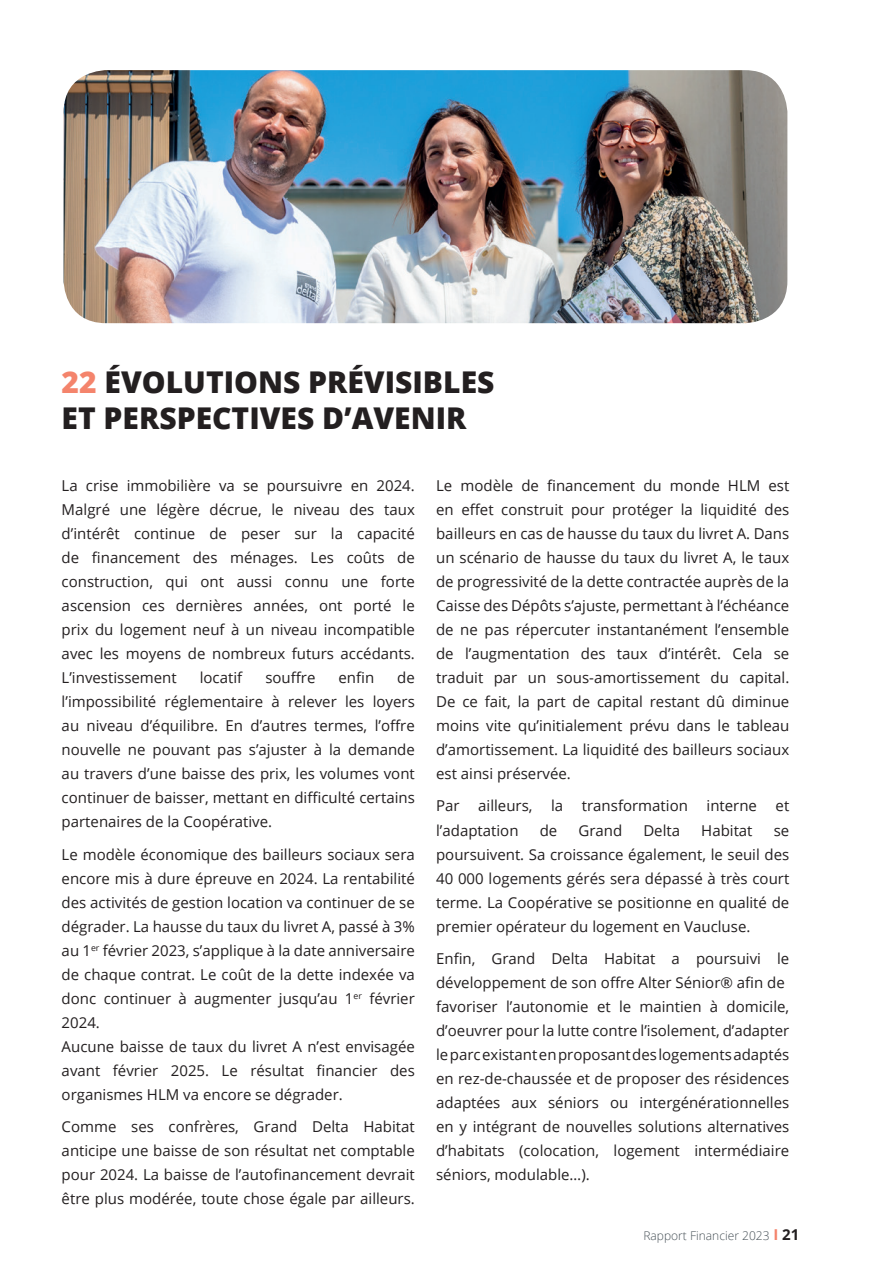
<style>
.page{position:relative;width:893px;height:1263px;background:#fff}
.page>*{position:absolute;margin:0;border:0;box-sizing:border-box;transform-origin:0 0}
.t1{font:800 30px/36px "Open Sans";color:#231f20}
.t2{font:15px/24px "Open Sans";color:#231f20;text-align:justify}
.t3{font:300 12px "Open Sans";color:#475157}
.s1{color:#f4846c}
.s2{font-weight:700;font-size:15px;color:#f4846c}
.s3{font-weight:700;font-size:15px;color:#231f20}
</style>
<div class="page">
<img style="left:64px;top:70px;width:723px;height:253px">
<h1 class="t1" style="left:62px;top:362px;width:434px"><span class="s1">22</span> ÉVOLUTIONS PRÉVISIBLES<br>ET PERSPECTIVES D’AVENIR</h1>
<p class="t2" style="left:62px;top:473px;width:355px">La crise immobilière va se poursuivre en 2024.<br>Malgré une légère décrue, le niveau des taux d’intérêt continue de peser sur la capacité de financement des ménages. Les coûts de construction, qui ont aussi connu une forte ascension ces dernières années, ont porté le prix du logement neuf à un niveau incompatible avec les moyens de nombreux futurs accédants.<br>L’investissement</p>
<p class="t2" style="left:200px;top:665px;width:44px">locatif</p>
<p class="t2" style="left:265px;top:665px;width:52px">souffre</p>
<p class="t2" style="left:338px;top:665px;width:37px">enfin</p>
<p class="t2" style="left:62px;top:665px;width:355px;text-indent:336px">de l’impossibilité réglementaire à relever les loyers au niveau d’équilibre. En d’autres termes, l’offre nouvelle ne pouvant pas s’ajuster à la demande au travers d’une baisse des prix, les volumes vont continuer de baisser, mettant en difficulté certains partenaires de la Coopérative.</p>
<p class="t2" style="left:62px;top:842px;width:355px;text-align:left">Le modèle économique des bailleurs sociaux sera encore mis à dure épreuve en 2024. La rentabilité des activités de gestion location va continuer de se dégrader. La hausse du taux du livret A, passé à 3% au 1<sup>er</sup> février 2023, s’applique à la date anniversaire de chaque contrat. Le coût de la dette indexée va donc continuer à augmenter jusqu’au 1<sup>er</sup> février 2024.<br>Aucune baisse de taux du livret A n’est envisagée avant février 2025. Le résultat financier des organismes HLM va encore se dégrader.</p>
<p class="t2" style="left:62px;top:1114px;width:355px">Comme ses confrères, Grand Delta Habitat anticipe une baisse de son résultat net comptable pour 2024. La baisse de l’autofinancement devrait être plus modérée, toute chose égale par ailleurs.</p>
<p class="t2" style="left:436px;top:473px;width:355px">Le modèle de financement du monde HLM est en effet construit pour protéger la liquidité des bailleurs en cas de hausse du taux du livret A. Dans un scénario de hausse du taux du livret A, le taux de progressivité de la dette contractée auprès de la Caisse des Dépôts s’ajuste, permettant à l’échéance de ne pas répercuter instantanément l’ensemble de l’augmentation des taux d’intérêt. Cela se traduit par un sous-amortissement du capital.<br>De ce fait, la part de capital restant dû diminue moins vite qu’initialement prévu dans le tableau d’amortissement. La liquidité des bailleurs sociaux est ainsi préservée.</p>
<p class="t2" style="left:436px;top:794px;width:355px">Par ailleurs, la transformation interne et l’adaptation</p>
<p class="t2" style="left:540px;top:818px;width:19px">de</p>
<p class="t2" style="left:578px;top:818px;width:45px">Grand</p>
<p class="t2" style="left:643px;top:818px;width:38px">Delta</p>
<p class="t2" style="left:701px;top:818px;width:53px">Habitat</p>
<p class="t2" style="left:436px;top:818px;width:355px;text-indent:338px">se poursuivent. Sa croissance également, le seuil des 40 000 logements gérés sera dépassé à très court terme. La Coopérative se positionne en qualité de premier opérateur du logement en Vaucluse.</p>
<p class="t2" style="left:436px;top:946px;width:355px;text-align:left">Enfin, Grand Delta Habitat a poursuivi le développement de son offre Alter Sénior® afin de favoriser l’autonomie et le maintien à domicile, d’oeuvrer pour la lutte contre l’isolement, d’adapter le parc existant en proposant des logements adaptés en rez-de-chaussée et de proposer des résidences adaptées aux séniors ou intergénérationnelles en y intégrant de nouvelles solutions alternatives d’habitats (colocation, logement intermédiaire séniors, modulable…).</p>
<p class="t3" style="left:643px;top:1228px;width:157px">Rapport Financier 2023 <span class="s2">I</span> <span class="s3">21</span></p>
</div>
